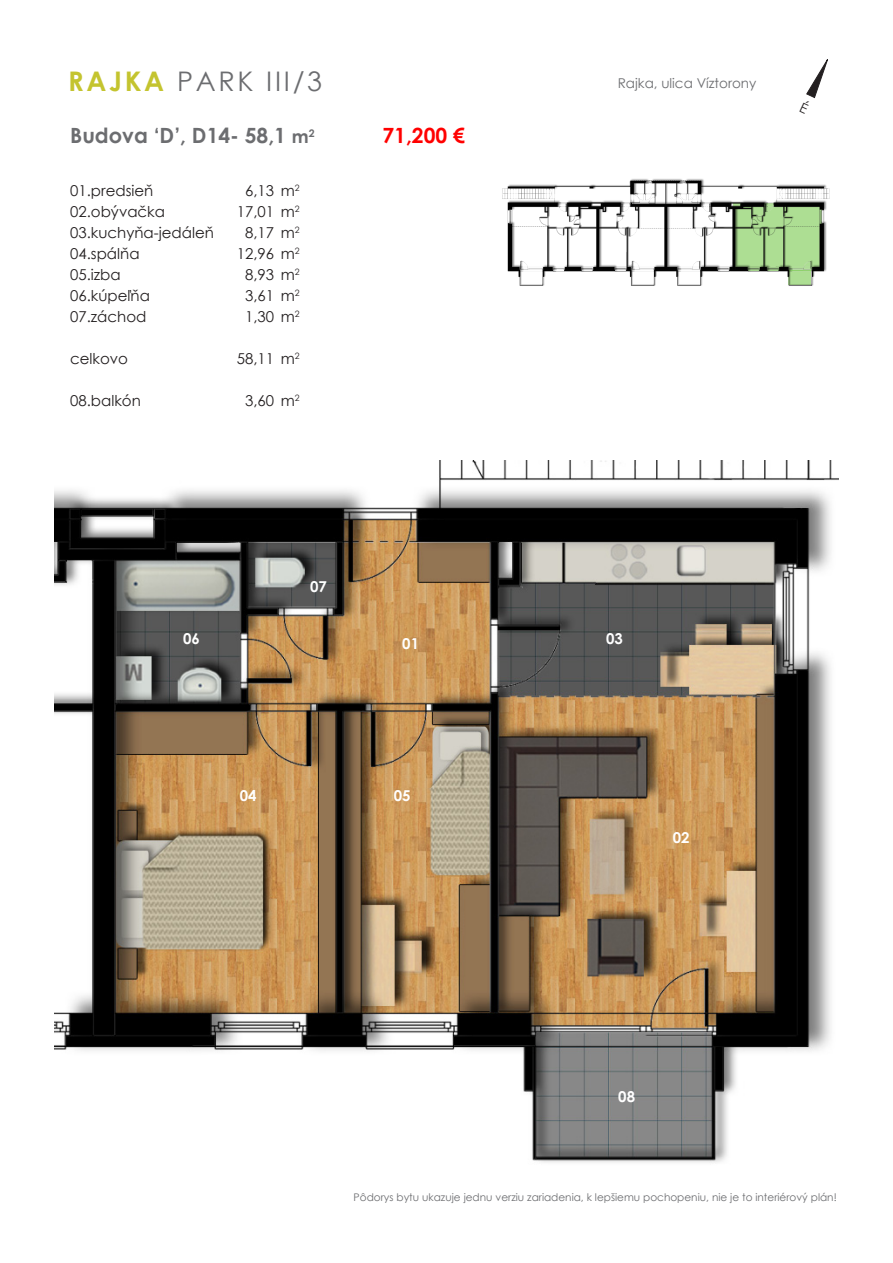
<style>
.page{position:relative;width:893px;height:1263px;background:#fff}
.page>*{position:absolute;margin:0;border:0;box-sizing:border-box;transform-origin:0 0}
.t1{font:27px "Century Gothic";letter-spacing:.1em;color:#6c6d70}
.t2{font:700 21px "Century Gothic";color:#6c6d70}
.t3{font:700 21px "Century Gothic";color:#f00}
.t4{font:15px "Century Gothic";color:#231f20}
.t5{font:700 15px "Century Gothic";color:#fff}
.t6{font:13.5px "Century Gothic";color:#6c6d70}
.t7{font:10.5px "Century Gothic";color:#6c6d70}
.s1{font-weight:700;color:#c4c42f}
.s2{font-size:18px}
</style>
<div class="page">
<img style="left:502px;top:179px;width:328px;height:107px">
<img style="left:54px;top:460px;width:785px;height:703px">
<svg style="left:806px;top:59px;width:22px;height:40px"></svg>
<h1 class="t1" style="left:68px;top:63px;width:256px"><span class="s1">RAJKA</span> PARK III/3</h1>
<p class="t2" style="left:70px;top:119px;width:246px">Budova ‘D’, D14- 58,1 <span class="s2">m</span><sup>2</sup></p>
<p class="t3" style="left:383px;top:119px;width:84px">71,200 €</p>
<p class="t4" style="left:70px;top:180px;width:85px">01.predsieň</p>
<p class="t4" style="left:245px;top:180px;width:56px">6,13 m<sup>2</sup></p>
<p class="t4" style="left:70px;top:201px;width:96px">02.obývačka</p>
<p class="t4" style="left:237px;top:201px;width:64px">17,01 m<sup>2</sup></p>
<p class="t4" style="left:70px;top:222px;width:145px">03.kuchyňa-jedáleň</p>
<p class="t4" style="left:245px;top:222px;width:56px">8,17 m<sup>2</sup></p>
<p class="t4" style="left:70px;top:243px;width:71px">04.spálňa</p>
<p class="t4" style="left:237px;top:243px;width:64px">12,96 m<sup>2</sup></p>
<p class="t4" style="left:70px;top:264px;width:52px">05.izba</p>
<p class="t4" style="left:245px;top:264px;width:56px">8,93 m<sup>2</sup></p>
<p class="t4" style="left:70px;top:285px;width:81px">06.kúpeľňa</p>
<p class="t4" style="left:245px;top:285px;width:56px">3,61 m<sup>2</sup></p>
<p class="t4" style="left:70px;top:306px;width:78px">07.záchod</p>
<p class="t4" style="left:245px;top:306px;width:56px">1,30 m<sup>2</sup></p>
<p class="t4" style="left:70px;top:348px;width:59px">celkovo</p>
<p class="t4" style="left:237px;top:348px;width:64px">58,11 m<sup>2</sup></p>
<p class="t4" style="left:70px;top:390px;width:72px">08.balkón</p>
<p class="t4" style="left:245px;top:390px;width:56px">3,60 m<sup>2</sup></p>
<p class="t5" style="left:183px;top:627px;width:18px">06</p>
<p class="t5" style="left:310px;top:575px;width:18px">07</p>
<p class="t5" style="left:402px;top:632px;width:18px">01</p>
<p class="t5" style="left:240px;top:784px;width:18px">04</p>
<p class="t5" style="left:394px;top:784px;width:18px">05</p>
<p class="t6" style="left:618px;top:74px;width:140px">Rajka, ulica Víztorony</p>
<p class="t5" style="left:606px;top:627px;width:18px">03</p>
<p class="t5" style="left:673px;top:826px;width:18px">02</p>
<p class="t5" style="left:618px;top:1085px;width:18px">08</p>
<p class="t7" style="left:354px;top:1190px;width:485px">Pôdorys bytu ukazuje jednu verziu zariadenia, k lepšiemu pochopeniu, nie je to interiérový plán!</p>
</div>
